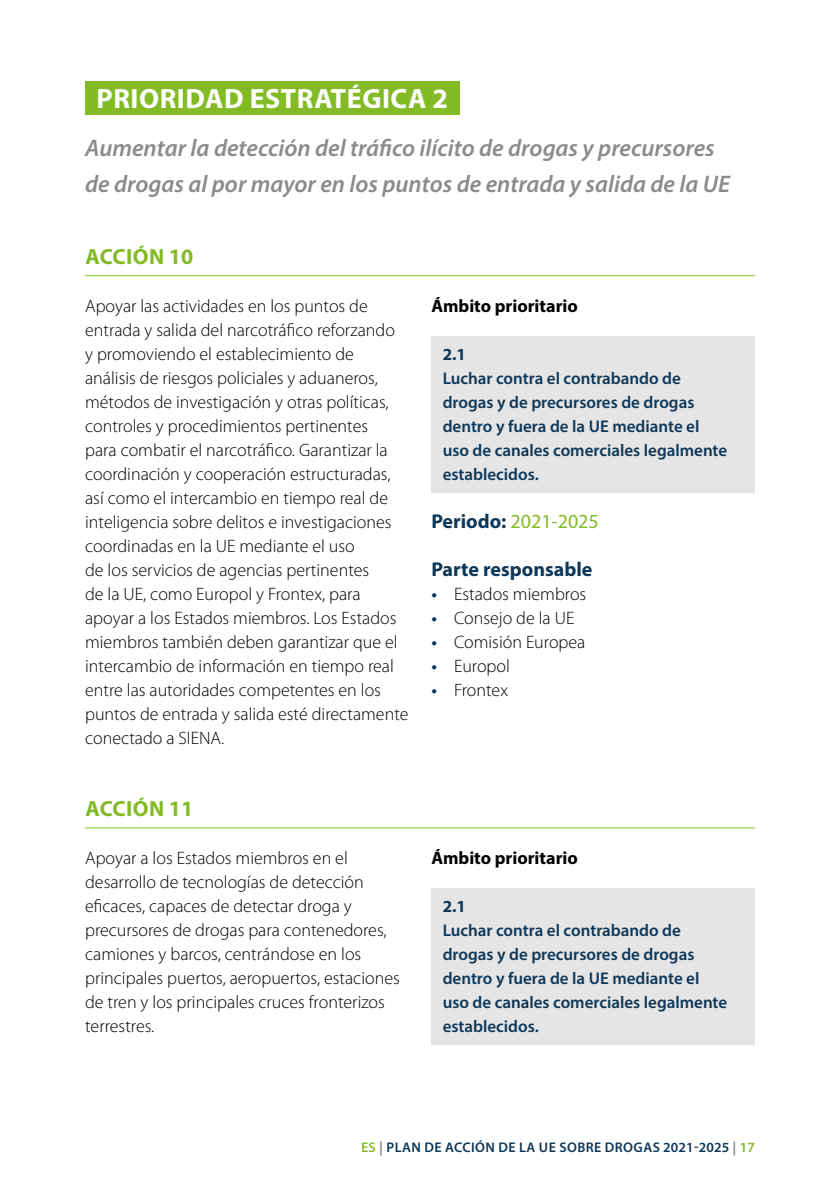
<style>
.page{position:relative;width:840px;height:1191px;background:#fff}
.page>*{position:absolute;margin:0;border:0;box-sizing:border-box;transform-origin:0 0}
.Title_Level2_-_strat{font:700 28px "Myriad Pro";color:#fff}
.Title_Level_2{font:italic 600 24px/36px "Myriad Pro";color:#898b8c}
.Title_Level_3{font:700 22px "Myriad Pro";letter-spacing:.01em;color:#83bb26}
.Title_Level_4{font:20px "Myriad Pro";color:#83bb26}
.Title_Level_4-2{font:700 20px "Myriad Pro";color:#0c3759}
.Body_text{font:300 18px/24px "Myriad Pro";color:#000}
.Title_Level_4-3{font:700 18px "Myriad Pro";color:#000}
.Body_wingding{font:600 17px/24px "Myriad Pro";color:#0c3759}
.t1{font:600 14px "Myriad Pro";letter-spacing:.03em;color:#0c3759}
.s1{font-weight:700}
.s2{font-weight:700;color:#0c3759}
.s3{font-weight:600;color:#0c3759}
.s4{color:#83bb26}
.s5{font-weight:700;color:#898b8c}
</style>
<div class="page">
<div style="left:85px;top:81px;width:374px;height:34px;background:#83bb26"></div>
<hr style="left:85px;top:275px;width:669px;height:1px;background:#83bb26">
<div style="left:431px;top:336px;width:323px;height:157px;background:#e6e5e6"></div>
<hr style="left:85px;top:827px;width:669px;height:1px;background:#83bb26">
<div style="left:431px;top:888px;width:323px;height:157px;background:#e6e5e6"></div>
<h3 class="Title_Level2_-_strat" style="left:96px;top:80px;width:34px">Prioridad</h3>
<h3 class="Title_Level2_-_strat" style="left:249px;top:80px;width:12px">estrat</h3>
<h3 class="Title_Level2_-_strat" style="left:347px;top:80px;width:33px">égica</h3>
<h3 class="Title_Level2_-_strat" style="left:432px;top:80px;width:17px">2</h3>
<h3 class="Title_Level_2" style="left:85px;top:129px;width:646px">Aumentar la detección del tráfico ilícito de drogas y precursores de drogas al por mayor en los puntos de entrada y salida de la UE</h3>
<h4 class="Title_Level_3" style="left:85px;top:242px;width:109px">ACCIÓN 10</h4>
<p class="Body_text" style="left:85px;top:294px;width:325px">Apoyar las actividades en los puntos de entrada y salida del narcotráfico reforzando<br>y promoviendo el establecimiento de análisis de riesgos policiales y aduaneros, métodos de investigación y otras políticas, controles y procedimientos pertinentes<br>para combatir el narcotráfico. Garantizar la coordinación y cooperación estructuradas, así como el intercambio en tiempo real de inteligencia sobre delitos e investigaciones coordinadas en la UE mediante el uso<br>de los servicios de agencias pertinentes<br>de la UE, como Europol y Frontex, para apoyar a los Estados miembros. Los Estados miembros también deben garantizar que el intercambio de información en tiempo real entre las autoridades competentes en los puntos de entrada y salida esté directamente conectado a SIENA.</p>
<h5 class="Title_Level_4-3" style="left:431px;top:294px;width:148px">Ámbito prioritario</h5>
<p class="Body_wingding" style="left:442px;top:342px;width:286px"><span class="s1">2.1<br></span>Luchar contra el contrabando de drogas y de precursores de drogas dentro y fuera de la UE mediante el uso de canales comerciales legalmente establecidos.</p>
<h5 class="Title_Level_4" style="left:431px;top:509px;width:169px"><span class="s2">Periodo:</span> 2021-2025</h5>
<h5 class="Title_Level_4-2" style="left:431px;top:556px;width:162px">Parte responsable</h5>
<p class="Body_text" style="left:431px;top:582px;width:156px"><span class="s3">•</span> Estados miembros</p>
<p class="Body_text" style="left:431px;top:606px;width:144px"><span class="s3">•</span> Consejo de la UE</p>
<p class="Body_text" style="left:431px;top:630px;width:155px"><span class="s3">•</span> Comisión Europea</p>
<p class="Body_text" style="left:431px;top:654px;width:80px"><span class="s3">•</span> Europol</p>
<p class="Body_text" style="left:431px;top:678px;width:78px"><span class="s3">•</span> Frontex</p>
<h4 class="Title_Level_3" style="left:85px;top:794px;width:109px">ACCIÓN 11</h4>
<p class="Body_text" style="left:85px;top:846px;width:316px">Apoyar a los Estados miembros en el desarrollo de tecnologías de detección eficaces, capaces de detectar droga y precursores de drogas para contenedores, camiones y barcos, centrándose en los principales puertos, aeropuertos, estaciones de tren y los principales cruces fronterizos terrestres.</p>
<h5 class="Title_Level_4-3" style="left:431px;top:846px;width:148px">Ámbito prioritario</h5>
<p class="Body_wingding" style="left:442px;top:894px;width:286px"><span class="s1">2.1<br></span>Luchar contra el contrabando de drogas y de precursores de drogas dentro y fuera de la UE mediante el uso de canales comerciales legalmente establecidos.</p>
<p class="t1" style="left:361px;top:1138px;width:395px"><span class="s4">ES</span> <span class="s5">|</span> PLAN DE ACCIÓN DE LA UE SOBRE DROGAS 2021-2025 <span class="s5">|</span> <span class="s4">17</span></p>
</div>
